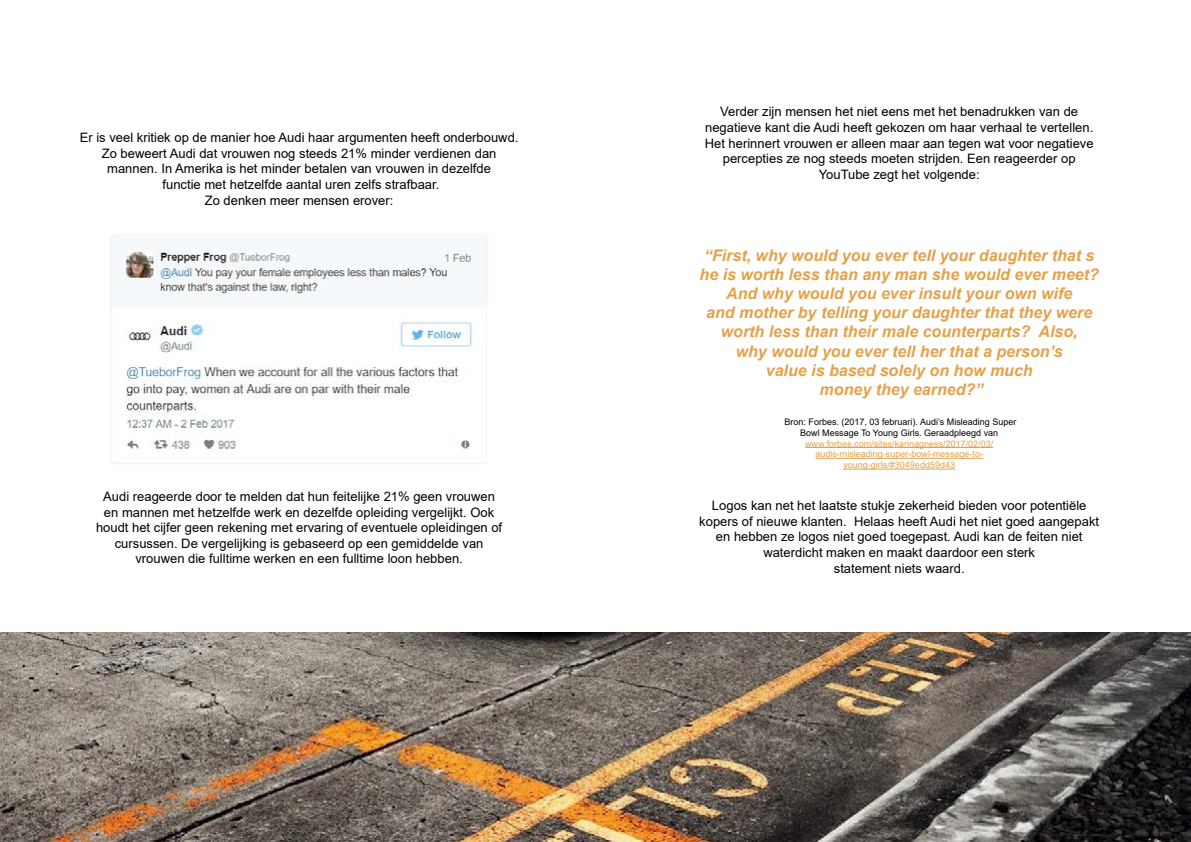
<style>
.page{position:relative;width:1191px;height:842px;background:#fff}
.page>*{position:absolute;margin:0;border:0;box-sizing:border-box;transform-origin:0 0}
.t1{font:italic 700 16px/19.2px "Arial";color:#e4a14a;text-align:center}
.t2{font:13px/15.6px "Arial";color:#000;text-align:center}
.t3{font:9px/10.8px "Arial";color:#e4a14a;text-align:center}
.t4{font:9px/10.8px "Arial";color:#000;text-align:center}
</style>
<div class="page">
<img style="left:110px;top:237px;width:377px;height:227px">
<hr style="left:805px;top:447px;width:188px;height:1px;background:#e4a14a">
<hr style="left:815px;top:458px;width:168px;height:1px;background:#e4a14a">
<hr style="left:843px;top:469px;width:112px;height:1px;background:#e4a14a">
<img style="left:0;top:632px;width:1191px;height:210px">
<p class="t2" style="left:80px;top:130px;width:440px">Er is veel kritiek op de manier hoe Audi haar argumenten heeft onderbouwd.<br>Zo beweert Audi dat vrouwen nog steeds 21% minder verdienen dan mannen. In Amerika is het minder betalen van vrouwen in dezelfde<br>functie met hetzelfde aantal uren zelfs strafbaar.<br>Zo denken meer mensen erover:</p>
<p class="t2" style="left:96px;top:488px;width:408px">Audi reageerde door te melden dat hun feitelijke 21% geen vrouwen en mannen met hetzelfde werk en dezelfde opleiding vergelijkt. Ook houdt het cijfer geen rekening met ervaring of eventuele opleidingen of cursussen. De vergelijking is gebaseerd op een gemiddelde van vrouwen die fulltime werken en een fulltime loon hebben.</p>
<p class="t2" style="left:705px;top:104px;width:390px">Verder zijn mensen het niet eens met het benadrukken van de negatieve kant die Audi heeft gekozen om haar verhaal te vertellen.<br>Het herinnert vrouwen er alleen maar aan tegen wat voor negatieve percepties ze nog steeds moeten strijden. Een reageerder op YouTube zegt het volgende:</p>
<p class="t1" style="left:699px;top:246px;width:401px">“First, why would you ever tell your daughter that s he is worth less than any man she would ever meet?<br>And why would you ever insult your own wife<br>and mother by telling your daughter that they were worth less than their male counterparts? Also,<br>why would you ever tell her that a person’s<br>value is based solely on how much<br>money they earned?”</p>
<p class="t4" style="left:784px;top:416px;width:233px">Bron: Forbes. (2017, 03 februari). Audi’s Misleading Super<br>Bowl Message To Young Girls. Geraadpleegd van</p>
<p class="t3" style="left:805px;top:438px;width:190px">www.forbes.com/sites/karinagness/2017/02/03/ audis-misleading-super-bowl-message-to&shy;young-girls/#3049edd59d43</p>
<p class="t2" style="left:699px;top:498px;width:401px">Logos kan net het laatste stukje zekerheid bieden voor potentiële kopers of nieuwe klanten. Helaas heeft Audi het niet goed aangepakt en hebben ze logos niet goed toegepast. Audi kan de feiten niet waterdicht maken en maakt daardoor een sterk<br>statement niets waard.</p>
</div>
